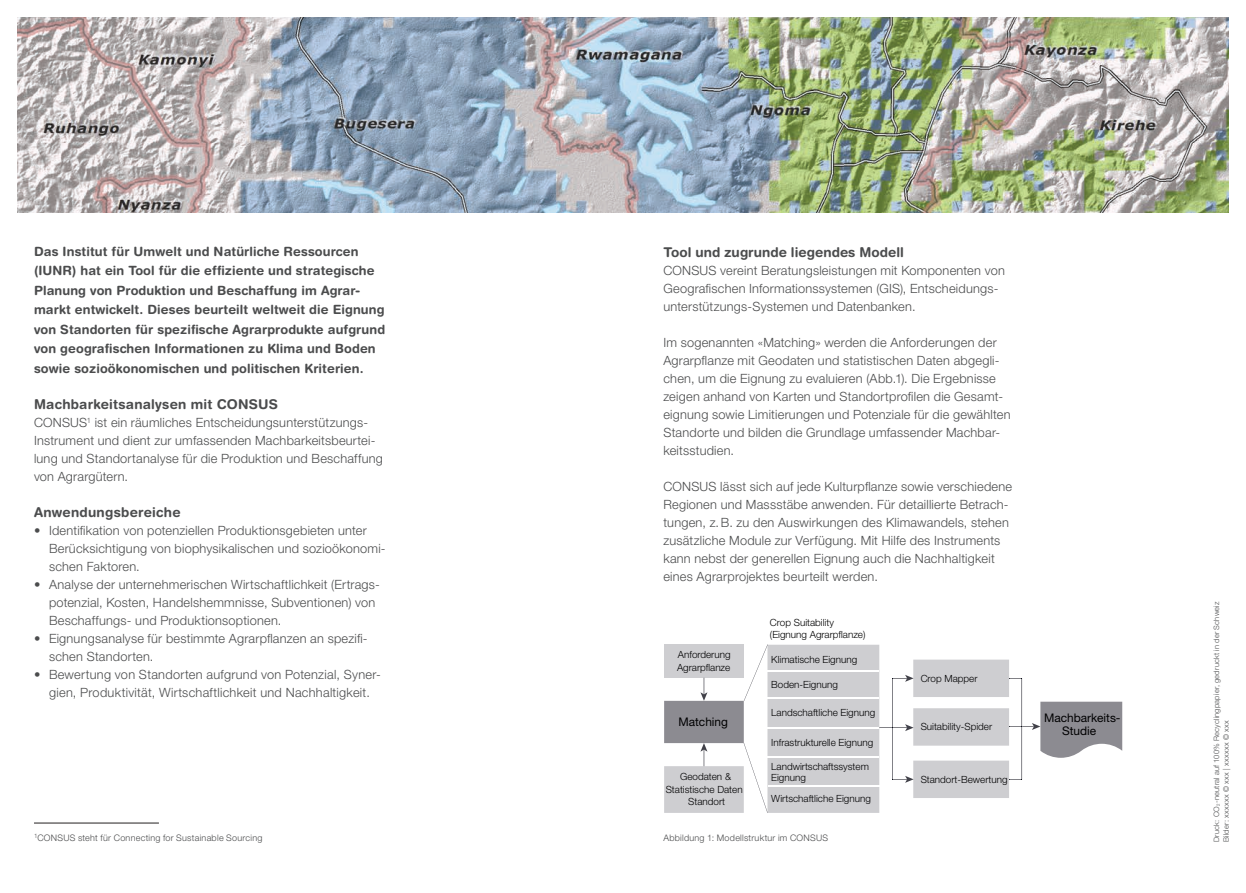
<style>
.page{position:relative;width:1246px;height:893px;background:#fff}
.page>*{position:absolute;margin:0;border:0;box-sizing:border-box;transform-origin:0 0}
.t1{font:700 13.5px "Helvetica Rounded LT Std";letter-spacing:.015em;color:#4b4c4d}
.t2{font:300 12.75px/18px "Helvetica Neue LT Pro";letter-spacing:.02em;color:#4b4c4d}
.t3{font:700 12.75px/19.5px "Helvetica Rounded LT Std";letter-spacing:.01em;color:#4b4c4d}
.t4{font:11.85px/12.6px "Helvetica Neue LT Pro";color:#000001;text-align:center}
.t5{font:300 9.9px/12.6px "Helvetica Neue LT Pro";color:#000001}
.t6{font:300 9px "Helvetica Neue LT Pro";letter-spacing:.03em;color:#4b4c4d}
.t7{font:300 7.5px/9.8px "Helvetica Neue LT Pro";letter-spacing:.03em;color:#4b4c4d}
.s1{font-size:4.35px}
</style>
<div class="page">
<img style="left:17px;top:17px;width:1212px;height:196px">
<svg style="left:664px;top:644px;width:458px;height:169px"></svg>
<hr style="left:767px;top:670px;width:112px;height:2px;background:#fff">
<hr style="left:767px;top:727px;width:112px;height:1px;background:#fff">
<hr style="left:767px;top:698px;width:112px;height:1px;background:#fff">
<hr style="left:767px;top:756px;width:112px;height:1px;background:#fff">
<hr style="left:768px;top:785px;width:111px;height:2px;background:#fff">
<hr style="left:34px;top:823px;width:125px;height:1px;background:#231f20">
<p class="t3" style="left:34px;top:241px;width:353px">Das Institut für Umwelt und Natürliche Ressourcen (IUNR) hat ein Tool für die effiziente und strategische Planung von Produktion und Beschaffung im Agrar&shy;markt entwickelt. Dieses beurteilt weltweit die Eignung von Standorten für spezifische Agrarprodukte aufgrund von geografischen Informationen zu Klima und Boden sowie sozioökonomischen und politischen Kriterien.</p>
<p class="t1" style="left:34px;top:396px;width:246px">Machbarkeitsanalysen mit CONSUS</p>
<p class="t2" style="left:34px;top:413px;width:350px">CONSUS<sup>1</sup> ist ein räumliches Entscheidungsunterstützungs-Instrument und dient zur umfassenden Machbarkeitsbeurtei&shy;lung und Standortanalyse für die Produktion und Beschaffung von Agrargütern.</p>
<p class="t1" style="left:34px;top:504px;width:148px">Anwendungsbereiche</p>
<p class="t2" style="left:49px;top:521px;width:338px;text-indent:-15px">• Identifikation von potenziellen Produktionsgebieten unter<br>Berücksichtigung von biophysikalischen und sozioökonomi&shy;schen Faktoren.</p>
<p class="t2" style="left:49px;top:575px;width:332px;text-indent:-15px">• Analyse der unternehmerischen Wirtschaftlichkeit (Ertrags&shy;potenzial, Kosten, Handelshemmnisse, Subventionen) von<br>Beschaffungs- und Produktionsoptionen.</p>
<p class="t2" style="left:49px;top:629px;width:320px;text-indent:-15px">• Eignungsanalyse für bestimmte Agrarpflanzen an spezifi&shy;schen Standorten.</p>
<p class="t2" style="left:34px;top:665px;width:347px;text-align:center">• Bewertung von Standorten aufgrund von Potenzial, Syner&shy;gien, Produktivität, Wirtschaftlichkeit und Nachhaltigkeit.</p>
<p class="t6" style="left:34px;top:833px;width:230px"><sup>1</sup>CONSUS steht für Connecting for Sustainable Sourcing</p>
<p class="t1" style="left:663px;top:244px;width:242px">Tool und zugrunde liegendes Modell</p>
<p class="t2" style="left:663px;top:261px;width:343px">CONSUS vereint Beratungsleistungen mit Komponenten von<br>Geografischen Informationssystemen (GIS), Entscheidungs&shy;unterstützungs-Systemen und Datenbanken.</p>
<p class="t2" style="left:663px;top:333px;width:349px">Im sogenannten «Matching» werden die Anforderungen der Agrarpflanze mit Geodaten und statistischen Daten abgegli&shy;chen, um die Eignung zu evaluieren (Abb.1). Die Ergebnisse zeigen anhand von Karten und Standortprofilen die Gesamt&shy;eignung sowie Limitierungen und Potenziale für die gewählten Standorte und bilden die Grundlage umfassender Machbar&shy;keitsstudien.</p>
<p class="t2" style="left:663px;top:477px;width:350px">CONSUS lässt sich auf jede Kulturpflanze sowie verschiedene Regionen und Massstäbe anwenden. Für detaillierte Betrach&shy;tungen, z.B. zu den Auswirkungen des Klimawandels, stehen zusätzliche Module zur Verfügung. Mit Hilfe des Instruments kann nebst der generellen Eignung auch die Nachhaltigkeit eines Agrarprojektes beurteilt werden.</p>
<p class="t5" style="left:677px;top:648px;width:55px">Anforderung<br>Agrarpflanze</p>
<p class="t4" style="left:678px;top:715px;width:51px">Matching</p>
<p class="t5" style="left:666px;top:770px;width:78px;text-align:center">Geodaten &amp;<br>Statistische Daten<br>Standort</p>
<p class="t5" style="left:770px;top:617px;width:97px;line-height:11.2px">Crop Suitability (Eignung Agrarpflanze)</p>
<p class="t5" style="left:771px;top:652px;width:87px">Klimatische Eignung</p>
<p class="t5" style="left:771px;top:678px;width:68px">Boden-Eignung</p>
<p class="t5" style="left:771px;top:706px;width:105px">Landschaftliche Eignung</p>
<p class="t5" style="left:771px;top:735px;width:103px">Infrastrukturelle Eignung</p>
<p class="t5" style="left:771px;top:760px;width:99px;line-height:11.2px">Landwirtschaftssystem<br>Eignung</p>
<p class="t5" style="left:771px;top:792px;width:101px">Wirtschaftliche Eignung</p>
<p class="t6" style="left:663px;top:832px;width:166px">Abbildung 1: Modellstruktur im CONSUS</p>
<p class="t5" style="left:921px;top:671px;width:58px">Crop Mapper</p>
<p class="t5" style="left:921px;top:720px;width:73px">Suitability-Spider</p>
<p class="t5" style="left:921px;top:772px;width:88px">Standort-Bewertung</p>
<p class="t4" style="left:1044px;top:711px;width:78px">Machbarkeits-<br>Studie</p>
<p class="t7" style="left:1211px;top:842px;width:242px;rotate:-90deg">Druck: CO<span class="s1">2</span>-neutral auf 100% Recyclingpapier, gedruckt in der Schweiz<br>Bilder: xxxxxx © xxx | xxxxxx © xxx</p>
</div>
